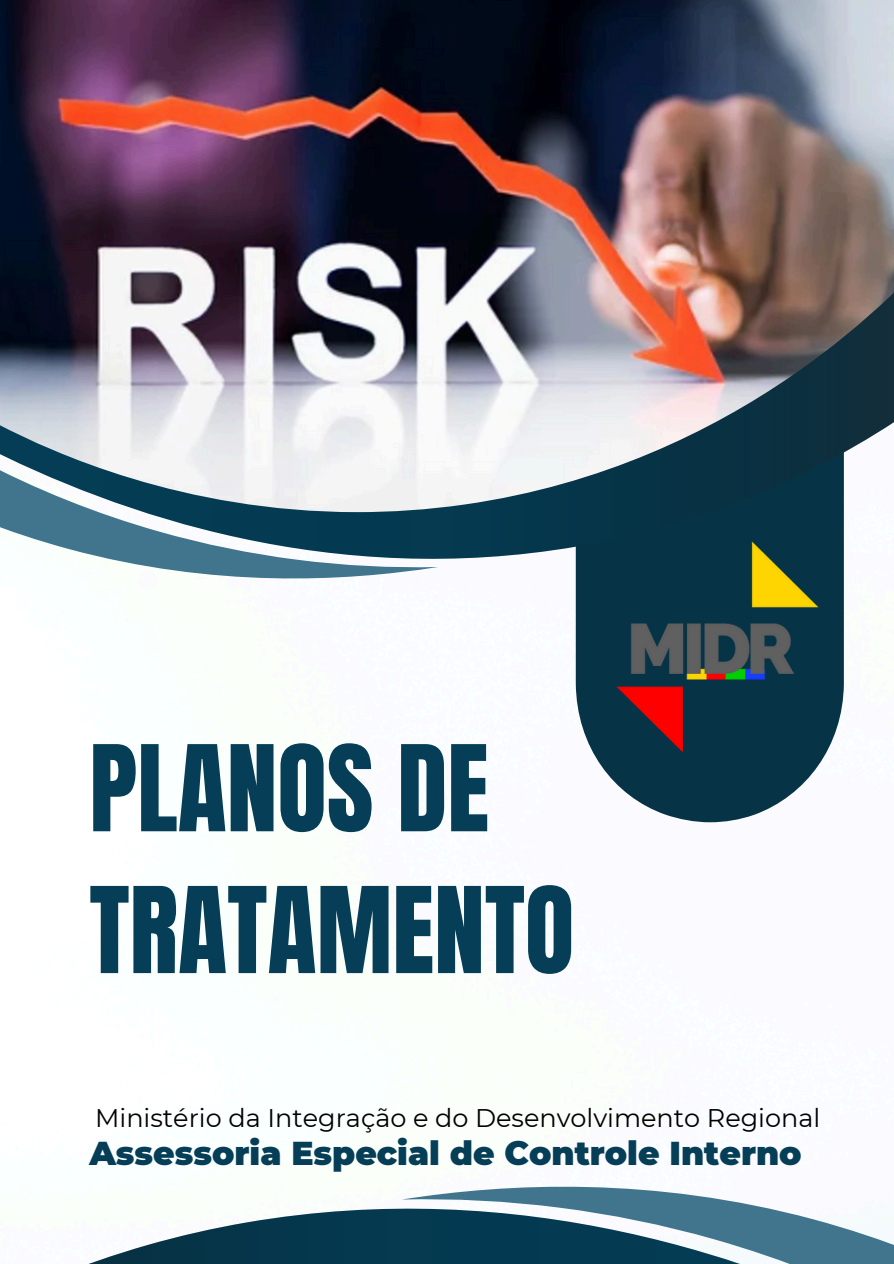
<style>
.page{position:relative;width:894px;height:1264px;background:#fff}
.page>*{position:absolute;margin:0;border:0;box-sizing:border-box;transform-origin:0 0}
.t1{font:101.4px/141.8px "Anton";color:#053e56}
.t2{font:900 33px "Montserrat";color:#053e56}
.t3{font:25.5px "Montserrat";color:#000}
</style>
<div class="page">
<svg style="left:616px;top:784px;width:187px;height:38px;fill:#073346"></svg>
<svg style="left:0;top:512px;width:571px;height:67px"></svg>
<svg style="left:91px;top:1186px;width:802px;height:77px"></svg>
<img style="left:0;top:0;width:893px;height:512px">
<img style="left:571px;top:512px;width:273px;height:272px">
<p class="t1" style="left:89px;top:719px;width:486px">PLANOS DE<br>TRATAMENTO</p>
<p class="t3" style="left:95px;top:1102px;width:726px">Ministério da Integração e do Desenvolvimento Regional</p>
<h1 class="t2" style="left:89px;top:1133px;width:713px">Assessoria Especial de Controle Interno</h1>
</div>
